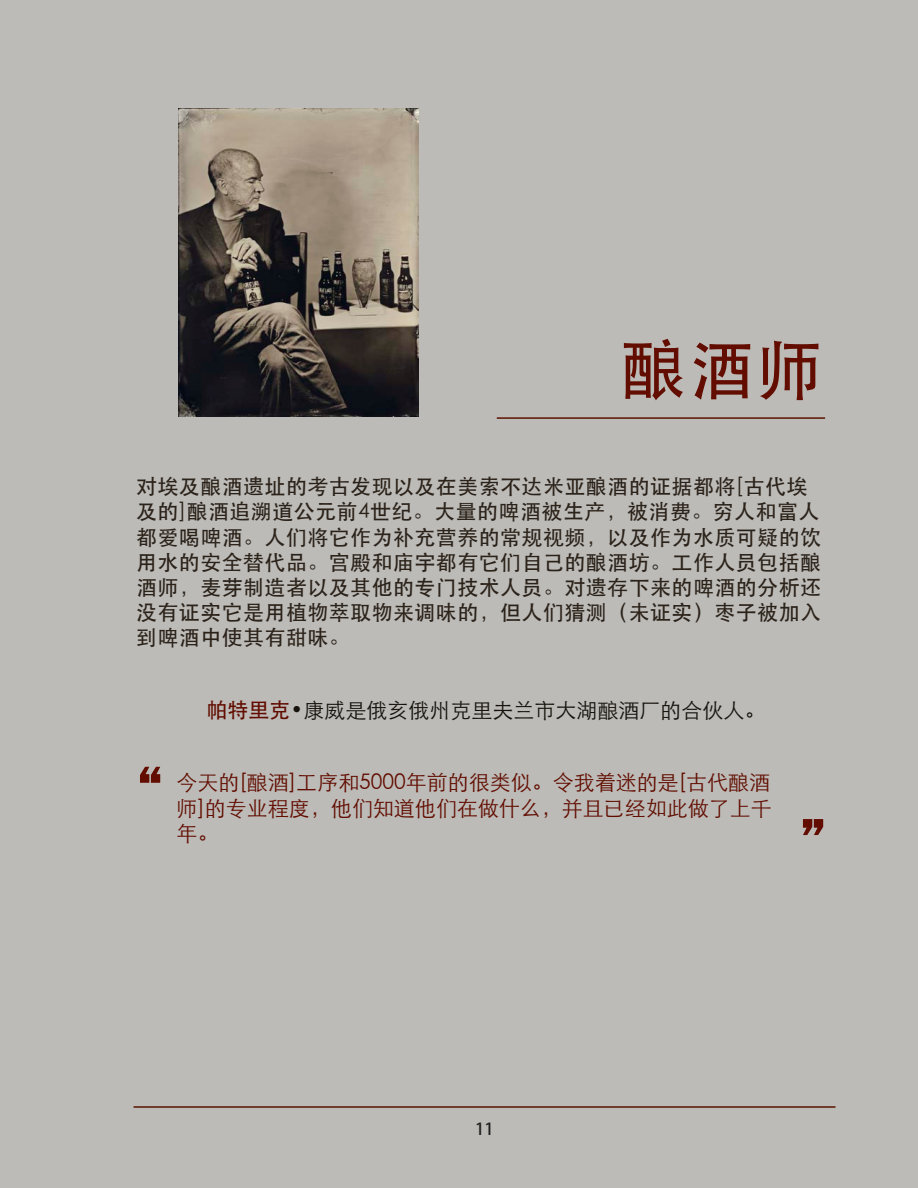
<style>
.page{position:relative;width:918px;height:1188px;background:#bcbbb8}
.page>*{position:absolute;margin:0;border:0;box-sizing:border-box;transform-origin:0 0}
.Occ_Head{font:66px "Adobe Heiti Std";color:#620d00}
.t1{font:54px "ITC Franklin Gothic Std Hvy";color:#620d00}
.Occ_Body{font:21px/25.2px "ST Heiti";letter-spacing:.02em;color:#2b2219}
.Occ_Quote{font:300 21px/25.2px "ST Heiti SC";color:#620d00;text-align:justify}
.Occ_Person{font:21px "ST Xihei";color:#17130c}
.t2{font:16.5px "Adobe Heiti Std";color:#231f20}
.s1{font-family:"Adobe Heiti Std";color:#620d00}
</style>
<div class="page">
<hr style="left:134px;top:1106px;width:702px;height:2px;background:#5b1300">
<img style="left:178px;top:108px;width:240px;height:308px">
<hr style="left:497px;top:417px;width:328px;height:2px;background:#5b1300">
<p class="Occ_Head" style="left:620px;top:331px;width:203px">酿酒师</p>
<p class="Occ_Body" style="left:136px;top:474px;width:687px">对埃及酿酒遗址的考古发现以及在美索不达米亚酿酒的证据都将[古代埃及的]酿酒追溯道公元前4世纪。大量的啤酒被生产，被消费。穷人和富人都爱喝啤酒。人们将它作为补充营养的常规视频，以及作为水质可疑的饮用水的安全替代品。宫殿和庙宇都有它们自己的酿酒坊。工作人员包括酿酒师，麦芽制造者以及其他的专门技术人员。对遗存下来的啤酒的分析还没有证实它是用植物萃取物来调味的，但人们猜测（未证实）枣子被加入到啤酒中使其有甜味。</p>
<p class="Occ_Person" style="left:207px;top:700px;width:560px"><span class="s1">帕特里克</span>•康威是俄亥俄州克里夫兰市大湖酿酒厂的合伙人。</p>
<p class="t1" style="left:136px;top:754px;width:30px">“</p>
<p class="Occ_Quote" style="left:177px;top:768px;width:597px">今天的[酿酒]工序和5000年前的很类似。令我着迷的是[古代酿酒师]的专业程度，他们知道他们在做什么，并且已经如此做了上千年。</p>
<p class="t1" style="left:799px;top:806px;width:30px">”</p>
<p class="t2" style="left:475px;top:1119px;width:20px">11</p>
</div>
